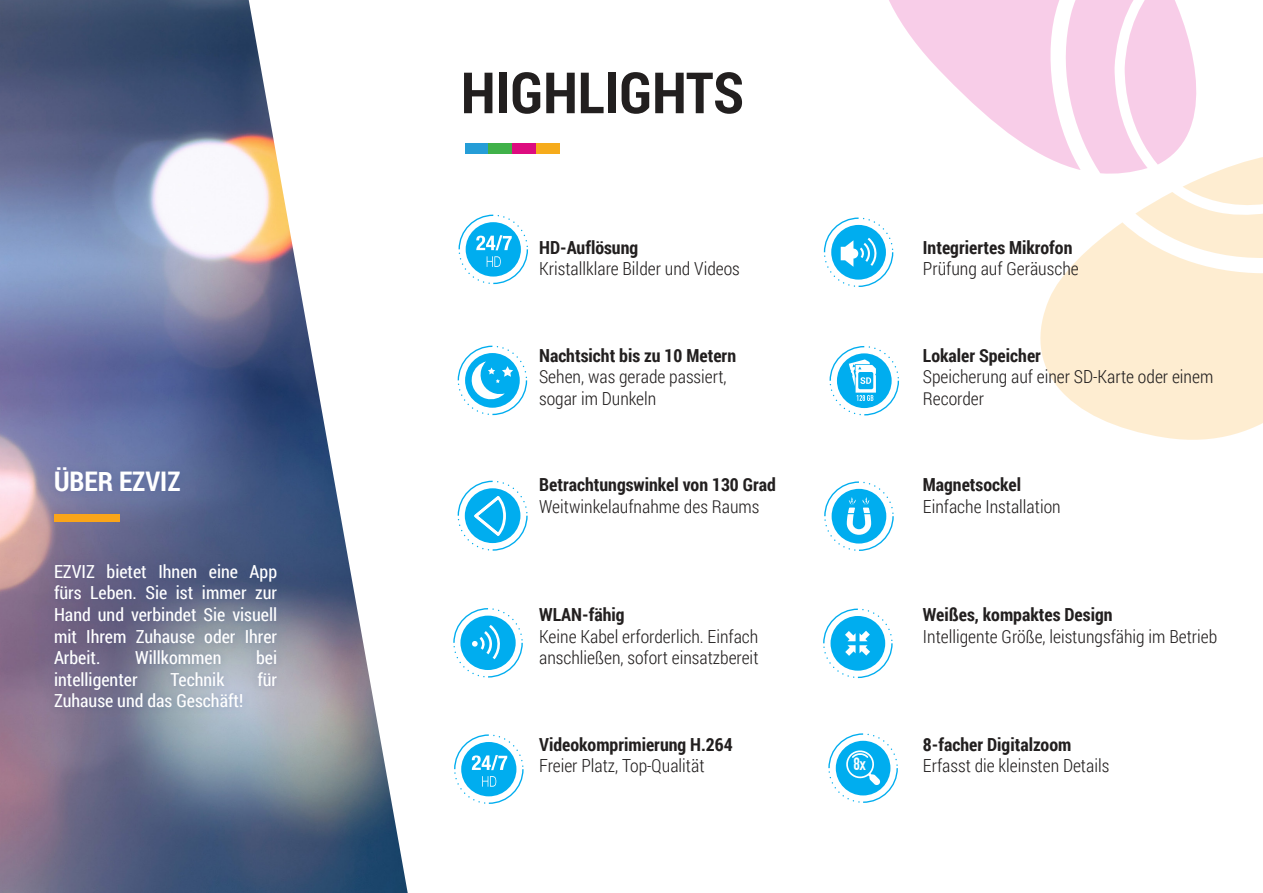
<style>
.page{position:relative;width:1263px;height:893px;background:#fff}
.page>*{position:absolute;margin:0;border:0;box-sizing:border-box;transform-origin:0 0}
.t1{font:700 57px "Roboto Condensed";color:#221f1f}
.t2{font:700 27px "Roboto Condensed";color:#fff}
.t3{font:300 18px/21.6px "Roboto Condensed";color:#221f1f}
.t4{font:700 18px "Roboto Condensed";color:#221f1f}
.t5{font:18px/21.6px "Roboto Condensed";color:#fff;text-align:justify}
.t6{font:700 17.55px "DIN Condensed";color:#fff}
</style>
<div class="page">
<svg style="left:1040px;top:265px;width:223px;height:175px;background:#feefd6"></svg>
<svg style="left:889px;top:0;width:169px;height:163px;fill:#f8cde8"></svg>
<svg style="left:1058px;top:0;width:205px;height:265px"></svg>
<img style="left:0;top:0;width:408px;height:893px">
<svg style="left:458px;top:215px;width:70px;height:69px"></svg>
<svg style="left:824px;top:217px;width:69px;height:70px"></svg>
<svg style="left:824px;top:481px;width:70px;height:70px"></svg>
<svg style="left:823px;top:609px;width:70px;height:69px"></svg>
<svg style="left:828px;top:733px;width:70px;height:70px"></svg>
<svg style="left:829px;top:346px;width:70px;height:69px"></svg>
<svg style="left:454px;top:734px;width:70px;height:70px"></svg>
<svg style="left:453px;top:608px;width:70px;height:70px"></svg>
<svg style="left:458px;top:481px;width:70px;height:70px"></svg>
<svg style="left:458px;top:346px;width:69px;height:69px"></svg>
<div style="left:465px;top:143px;width:23px;height:10px;background:#259dd7"></div>
<div style="left:488px;top:143px;width:24px;height:10px;background:#40b149"></div>
<div style="left:512px;top:143px;width:24px;height:10px;background:#dd0c7f"></div>
<div style="left:536px;top:143px;width:24px;height:10px;background:#f6ab1b"></div>
<div style="left:47px;top:459px;width:237px;height:256px;background:#24408e;opacity:.25"></div>
<h2 class="t2" style="left:54px;top:470px;width:128px">ÜBER EZVIZ</h2>
<p class="t5" style="left:54px;top:562px;width:225px">EZVIZ bietet Ihnen eine App fürs Leben. Sie ist immer zur Hand und verbindet Sie visuell mit Ihrem Zuhause oder Ihrer Arbeit.</p>
<p class="t5" style="left:135px;top:648px;width:88px">Willkommen</p>
<p class="t5" style="left:256px;top:648px;width:22px">bei</p>
<p class="t5" style="left:54px;top:670px;width:85px">intelligenter</p>
<p class="t5" style="left:170px;top:670px;width:56px">Technik</p>
<p class="t5" style="left:257px;top:670px;width:21px">für</p>
<p class="t5" style="left:54px;top:691px;width:191px">Zuhause und das Geschäft!</p>
<h1 class="t1" style="left:461px;top:69px;width:284px">HIGHLIGHTS</h1>
<p class="t4" style="left:539px;top:240px;width:101px">HD-Auflösung</p>
<p class="t3" style="left:539px;top:259px;width:202px">Kristallklare Bilder und Videos</p>
<p class="t4" style="left:539px;top:348px;width:198px">Nachtsicht bis zu 10 Metern</p>
<p class="t3" style="left:539px;top:367px;width:189px">Sehen, was gerade passiert, sogar im Dunkeln</p>
<p class="t4" style="left:539px;top:477px;width:238px">Betrachtungswinkel von 130 Grad</p>
<p class="t3" style="left:539px;top:497px;width:222px">Weitwinkelaufnahme des Raums</p>
<p class="t4" style="left:539px;top:607px;width:87px">WLAN-fähig</p>
<p class="t3" style="left:539px;top:627px;width:221px">Keine Kabel erforderlich. Einfach anschließen, sofort einsatzbereit</p>
<p class="t4" style="left:539px;top:737px;width:195px">Videokomprimierung H.264</p>
<p class="t3" style="left:539px;top:756px;width:167px">Freier Platz, Top-Qualität</p>
<p class="t6" style="left:853px;top:753px;width:14px">8x</p>
<p class="t4" style="left:923px;top:240px;width:151px">Integriertes Mikrofon</p>
<p class="t3" style="left:923px;top:259px;width:157px">Prüfung auf Geräusche</p>
<p class="t4" style="left:923px;top:348px;width:120px">Lokaler Speicher</p>
<p class="t3" style="left:923px;top:367px;width:292px">Speicherung auf einer SD-Karte oder einem<br>Recorder</p>
<p class="t4" style="left:923px;top:477px;width:100px">Magnetsockel</p>
<p class="t3" style="left:923px;top:497px;width:139px">Einfache Installation</p>
<p class="t4" style="left:923px;top:607px;width:191px">Weißes, kompaktes Design</p>
<p class="t3" style="left:923px;top:627px;width:296px">Intelligente Größe, leistungsfähig im Betrieb</p>
<p class="t4" style="left:923px;top:737px;width:150px">8-facher Digitalzoom</p>
<p class="t3" style="left:923px;top:756px;width:188px">Erfasst die kleinsten Details</p>
</div>
